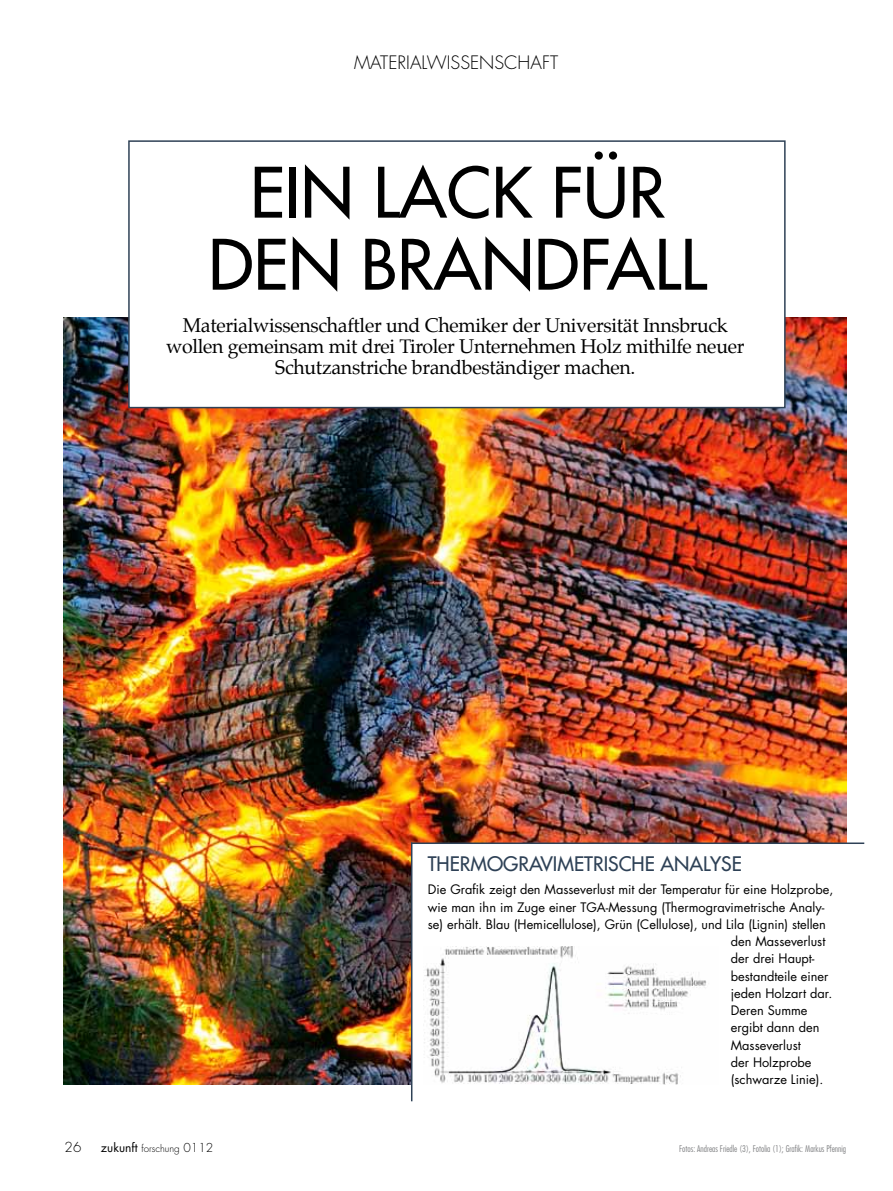
<style>
.page{position:relative;width:893px;height:1191px;background:#fff}
.page>*{position:absolute;margin:0;border:0;box-sizing:border-box;transform-origin:0 0}
.t1{font:67.5px/72px "Futura";color:#000;text-align:center}
.t2{font:19.5px/21px "Palatino";letter-spacing:-.015em;color:#000;text-align:center}
.t3{font:19.5px "Futura";color:#2e4156}
.t4{font:300 18px "Futura";color:#000}
.t5{font:300 13.5px "Futura";color:#000}
.t6{font:12.75px "Futura";color:#000}
.t7{font:300 9.75px "Futura";color:#000}
.t8{font:300 condensed 9px "Futura";color:#818284}
.s1{font-weight:400;font-size:12px}
.s2{font-size:12px}
</style>
<div class="page">
<img style="left:64px;top:317px;width:782px;height:767px">
<div style="left:128px;top:140px;width:658px;height:268px;background:#fff;border:2px solid #2e4156"></div>
<div style="left:412px;top:843px;width:435px;height:258px;background:#fff"></div>
<hr style="left:411px;top:842px;width:453px;height:2px;background:#2e4156">
<hr style="left:411px;top:842px;width:1px;height:259px;background:#2e4156">
<img style="left:424px;top:946px;width:283px;height:138px">
<p class="t4" style="left:354px;top:50px;width:206px">MATERIALWISSENSCHAFT</p>
<p class="t1" style="left:208px;top:156px;width:471px">EIN LACK FÜR<br>DEN BRANDFALL</p>
<p class="t2" style="left:166px;top:315px;width:580px">Materialwissenschaftler und Chemiker der Universität Innsbruck wollen gemeinsam mit drei Tiroler Unternehmen Holz mithilfe neuer<br>Schutzanstriche brandbeständiger machen.</p>
<p class="t3" style="left:428px;top:851px;width:313px">THERMOGRAVIMETRISCHE ANALYSE</p>
<p class="t5" style="left:65px;top:1138px;width:18px">26</p>
<p class="t7" style="left:101px;top:1142px;width:114px"><span class="s1">zukunft</span> FORSCHUNG <span class="s2">0112</span></p>
<p class="t6" style="left:428px;top:880px;width:407px">Die Grafik zeigt den Masseverlust mit der Temperatur für eine Holzprobe,</p>
<p class="t6" style="left:428px;top:898px;width:398px">wie man ihn im Zuge einer TGA-Messung (Thermogravimetrische Analy-</p>
<p class="t6" style="left:428px;top:915px;width:400px">se) erhält. Blau (Hemicellulose), Grün (Cellulose), und Lila (Lignin) stellen</p>
<p class="t6" style="left:731px;top:932px;width:96px">den Masseverlust</p>
<p class="t6" style="left:731px;top:949px;width:85px">der drei Haupt-</p>
<p class="t6" style="left:731px;top:967px;width:99px">bestandteile einer</p>
<p class="t6" style="left:731px;top:984px;width:103px">jeden Holzart dar.</p>
<p class="t6" style="left:731px;top:1001px;width:78px">Deren Summe</p>
<p class="t6" style="left:731px;top:1018px;width:90px">ergibt dann den</p>
<p class="t6" style="left:731px;top:1036px;width:71px">Masseverlust</p>
<p class="t6" style="left:731px;top:1053px;width:82px">der Holzprobe</p>
<p class="t6" style="left:731px;top:1070px;width:94px">(schwarze Linie).</p>
<p class="t8" style="left:679px;top:1142px;width:169px">Fotos: Andreas Friedle (3), Fotolia (1); Grafik: Markus Pfennig</p>
</div>
